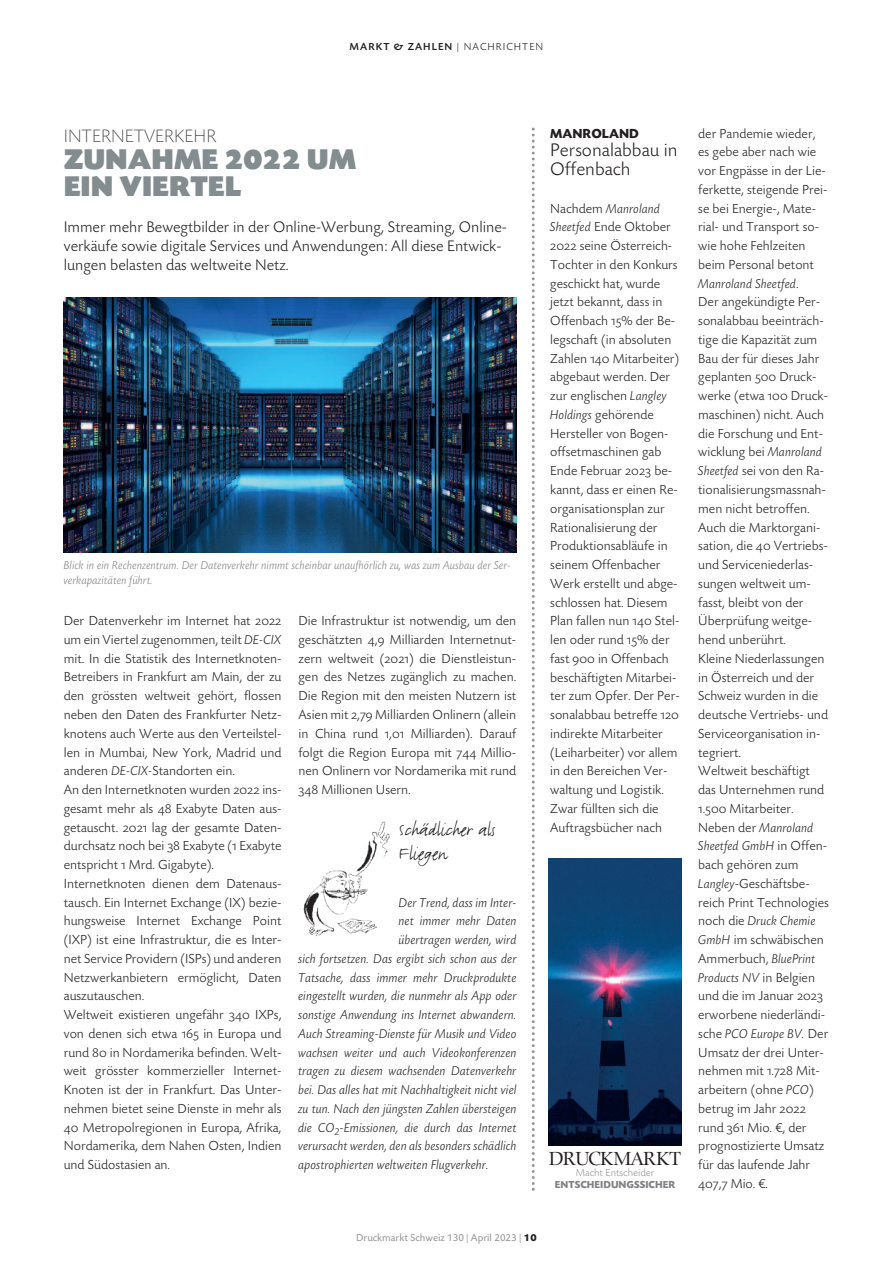
<style>
.page{position:relative;width:893px;height:1263px;background:#fff}
.page>*{position:absolute;margin:0;border:0;box-sizing:border-box;transform-origin:0 0}
.t1{font:30px/27px "Today SB Ultra";color:#838c8e}
.t2{font:21px/24px "FF Justlefthand";color:#231f20}
.t3{font:19.5px "Zapf Renais SB";letter-spacing:-.05em;color:#231f20}
.t4{font:300 18.75px/18.8px "Today SB";color:#231f20}
.t5{font:300 expanded 18.75px "Today SB";color:#231f20}
.t6{font:300 15.75px/18.8px "Today SB";color:#231f20}
.t7{font:300 13.5px/18.8px "Today SB";color:#231f20}
.t8{font:italic 300 13.5px/18.8px "Today SB";color:#231f20;text-align:justify}
.t9{font:700 13.5px "Today SB";color:#231f20}
.t10{font:italic 300 12px/15px "Today SB";color:#808285}
.t11{font:10.5px "Today SB";color:#939598}
.t12{font:500 10.5px "Today SB";letter-spacing:.1em;color:#231f20}
.t13{font:700 10.5px "Today SB";color:#808285}
.t14{font:300 10.5px "Today SB";color:#939598}
.s1{font-weight:300}
.s2{font-family:"Today SB Caps Lig";font-weight:400}
.s3{font-style:italic}
.s4{font-weight:700;color:#231f20}
</style>
<div class="page">
<img style="left:64px;top:298px;width:452px;height:255px">
<img style="left:303px;top:822px;width:87px;height:114px">
<svg style="left:532px;top:128px;width:3px;height:1063px"></svg>
<img style="left:549px;top:858px;width:132px;height:287px">
<p class="t12" style="left:350px;top:43px;width:195px">MARKT &amp; ZAHLEN <span class="s1">| NACHRICHTEN</span></p>
<h3 class="t5" style="left:64px;top:124px;width:154px">INTERNETVERKEHR</h3>
<h1 class="t1" style="left:64px;top:145px;width:294px">ZUNAHME 2022 UM<br>EIN VIERTEL</h1>
<p class="t6" style="left:64px;top:219px;width:445px">Immer mehr Bewegtbilder in der Online-Werbung, Streaming, Online&shy;verkäufe sowie digitale Services und Anwendungen: All diese Entwick&shy;lungen belasten das weltweite Netz.</p>
<p class="t10" style="left:64px;top:558px;width:449px">Blick in ein Rechenzentrum. Der Datenverkehr nimmt scheinbar unaufhörlich zu, was zum Ausbau der Ser&shy;verkapazitäten führt.</p>
<p class="t7" style="left:64px;top:613px;width:219px">Der Datenverkehr im Internet hat <span class="s2">2022 </span>um ein Viertel zugenommen, teilt <span class="s3">DE-CIX </span>mit. In die Statistik des Internetknoten-Betreibers in Frankfurt am Main, der zu den grössten weltweit gehört, flossen neben den Daten des Frankfurter Netz&shy;knotens auch Werte aus den Verteilstel&shy;len in Mumbai, New York, Madrid und anderen <span class="s3">DE-CIX-</span>Standorten ein.<br>An den Internetknoten wurden <span class="s2">2022</span> ins&shy;gesamt mehr als <span class="s2">48</span> Exabyte Daten aus&shy;getauscht. <span class="s2">2021</span> lag der gesamte Daten&shy;durchsatz noch bei <span class="s2">38</span> Exabyte (<span class="s2">1</span> Exabyte entspricht <span class="s2">1</span> Mrd. Gigabyte).<br>Internetknoten dienen dem Datenaus&shy;tausch. Ein Internet Exchange (IX) bezie&shy;hungsweise Internet Exchange Point (IXP) ist eine Infrastruktur, die es Inter&shy;net Service Providern (ISPs) und anderen Netzwerkanbietern ermöglicht, Daten auszutauschen.<br>Weltweit existieren ungefähr <span class="s2">340</span> IXPs, von denen sich etwa <span class="s2">165</span> in Europa und rund <span class="s2">80</span> in Nordamerika befinden. Welt&shy;weit grösster kommerzieller Internet-Knoten ist der in Frankfurt. Das Unter&shy;nehmen bietet seine Dienste in mehr als <span class="s2">40</span> Metropolregionen in Europa, Afrika, Nordamerika, dem Nahen Osten, Indien und Südostasien an.</p>
<p class="t7" style="left:298px;top:613px;width:219px;text-align:justify">Die Infrastruktur ist notwendig, um den geschätzten <span class="s2">4,9</span> Milliarden Internetnut&shy;zern weltweit (<span class="s2">2021)</span> die Dienstleistun&shy;gen des Netzes zugänglich zu machen.<br>Die Region mit den meisten Nutzern ist Asien mit <span class="s2">2,79</span> Milliarden Onlinern (allein in China rund <span class="s2">1,01</span> Milliarden). Darauf folgt die Region Europa mit <span class="s2">744</span> Millio&shy;nen Onlinern vor Nordamerika mit rund <span class="s2">348</span> Millionen Usern.</p>
<h2 class="t2" style="left:399px;top:815px;width:98px">Schädlicher als<br>Fliegen</h2>
<p class="t8" style="left:399px;top:892px;width:119px">Der Trend, dass im Inter&shy;net immer mehr Daten übertragen werden, wird</p>
<p class="t8" style="left:298px;top:949px;width:220px">sich fortsetzen. Das ergibt sich schon aus der Tatsache, dass immer mehr Druckprodukte eingestellt wurden, die nunmehr als App oder sonstige Anwendung ins Internet abwandern.<br>Auch Streaming-Dienste für Musik und Video wachsen weiter und auch Videokonferenzen tragen zu diesem wachsenden Datenverkehr bei. Das alles hat mit Nachhaltigkeit nicht viel zu tun. Nach den jüngsten Zahlen übersteigen die CO<sub>2</sub>-Emissionen, die durch das Internet verursacht werden, den als besonders schädlich apostrophierten weltweiten Flugverkehr.</p>
<p class="t9" style="left:550px;top:128px;width:90px">MANROLAND</p>
<h3 class="t4" style="left:550px;top:143px;width:129px">Personalabbau in<br>Offenbach</h3>
<p class="t7" style="left:550px;top:200px;width:131px">Nachdem <span class="s3">Manroland<br>Sheetfed</span> Ende Oktober<br><span class="s2">2022</span> seine Österreich-<br>Tochter in den Konkurs geschickt hat, wurde jetzt bekannt, dass in<br>Offenbach <span class="s2">15</span>% der Be&shy;legschaft (in absoluten<br>Zahlen <span class="s2">140</span> Mitarbeiter) abgebaut werden. Der zur englischen <span class="s3">Langley<br>Holdings</span> gehörende<br>Hersteller von Bogen&shy;offsetmaschinen gab<br>Ende Februar <span class="s2">2023</span> be&shy;kannt, dass er einen Re&shy;organisationsplan zur<br>Rationalisierung der<br>Produktionsabläufe in seinem Offenbacher<br>Werk erstellt und abge&shy;schlossen hat. Diesem<br>Plan fallen nun <span class="s2">140</span> Stel&shy;len oder rund <span class="s2">15</span>% der fast <span class="s2">900</span> in Offenbach beschäftigten Mitarbei&shy;ter zum Opfer. Der Per&shy;sonalabbau betreffe <span class="s2">120 </span>indirekte Mitarbeiter (Leiharbeiter) vor allem in den Bereichen Ver&shy;waltung und Logistik.<br>Zwar füllten sich die<br>Auftragsbücher nach</p>
<h3 class="t3" style="left:549px;top:1147px;width:134px">DRUCKMARKT</h3>
<p class="t14" style="left:576px;top:1169px;width:80px">Macht Entscheider</p>
<p class="t13" style="left:555px;top:1180px;width:122px">ENTSCHEIDUNGSSICHER</p>
<p class="t7" style="left:698px;top:125px;width:132px">der Pandemie wieder, es gebe aber nach wie vor Engpässe in der Lie&shy;ferkette, steigende Prei&shy;se bei Energie-, Mate&shy;rial- und Transport so&shy;wie hohe Fehlzeiten beim Personal betont<br><span class="s3">Manroland Sheetfed</span>.<br>Der angekündigte Per&shy;sonalabbau beeinträch&shy;tige die Kapazität zum<br>Bau der für dieses Jahr geplanten <span class="s2">500</span> Druck&shy;werke (etwa <span class="s2">100</span> Druck&shy;maschinen) nicht. Auch die Forschung und Ent&shy;wicklung bei <span class="s3">Manroland<br>Sheetfed</span> sei von den Ra&shy;tionalisierungsmassnah&shy;men nicht betroffen.<br>Auch die Marktorgani&shy;sation, die <span class="s2">40</span> Vertriebs&shy;und Serviceniederlas&shy;sungen weltweit um&shy;fasst, bleibt von der<br>Überprüfung weitge&shy;hend unberührt.<br>Kleine Niederlassungen in Österreich und der<br>Schweiz wurden in die deutsche Vertriebs- und<br>Serviceorganisation in&shy;tegriert.<br>Weltweit beschäftigt das Unternehmen rund<br><span class="s2">1.500</span> Mitarbeiter.<br>Neben der <span class="s3">Manroland<br>Sheetfed GmbH</span> in Offen&shy;bach gehören zum<br><span class="s3">Langley</span>-Geschäftsbe&shy;reich Print Technologies noch die <span class="s3">Druck Chemie<br>GmbH</span> im schwäbischen<br>Ammerbuch, <span class="s3">BluePrint<br>Products NV</span> in Belgien und die im Januar <span class="s2">2023 </span>erworbene niederländi&shy;sche <span class="s3">PCO Europe BV.</span> Der<br>Umsatz der drei Unter&shy;nehmen mit <span class="s2">1.728</span> Mit&shy;arbeitern (ohne <span class="s3">PCO</span>) betrug im Jahr <span class="s2">2022 </span>rund <span class="s2">361</span> Mio. €, der prognostizierte Umsatz für das laufende Jahr<br><span class="s2">407,7</span> Mio. €.</p>
<p class="t11" style="left:356px;top:1233px;width:182px">Druckmarkt Schweiz 130 | April 2023 | <span class="s4">10</span></p>
</div>
